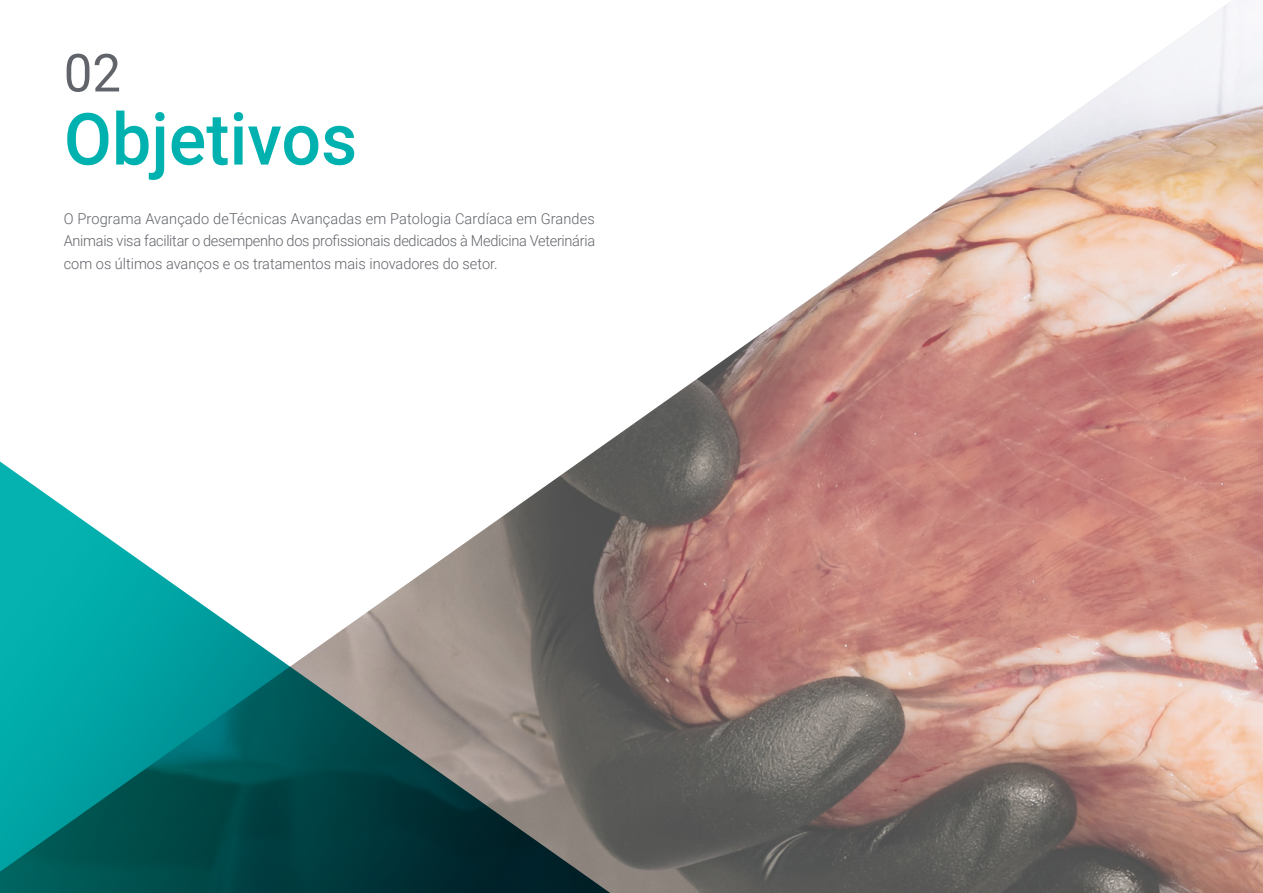
<style>
.page{position:relative;width:1263px;height:893px;background:#fff}
.page>*{position:absolute;margin:0;border:0;box-sizing:border-box;transform-origin:0 0}
.t1{font:500 72px "Roboto";color:#00b2af}
.t2{font:52.5px "Roboto";color:#61646a}
.t3{font:300 15px/22.5px "Roboto";color:#61646a;text-align:justify}
</style>
<div class="page">
<img style="left:602px;top:0;width:661px;height:893px">
<svg style="left:0;top:446px;width:640px;height:447px"></svg>
<h2 class="t2" style="left:64px;top:36px;width:59px">02</h2>
<h1 class="t1" style="left:64px;top:89px;width:295px">Objetivos</h1>
<p class="t3" style="left:64px;top:207px;width:533px">O Programa Avançado deTécnicas Avançadas em Patologia Cardíaca em Grandes Animais visa facilitar o desempenho dos profissionais dedicados à Medicina Veterinária com os últimos avanços e os tratamentos mais inovadores do setor.</p>
</div>
